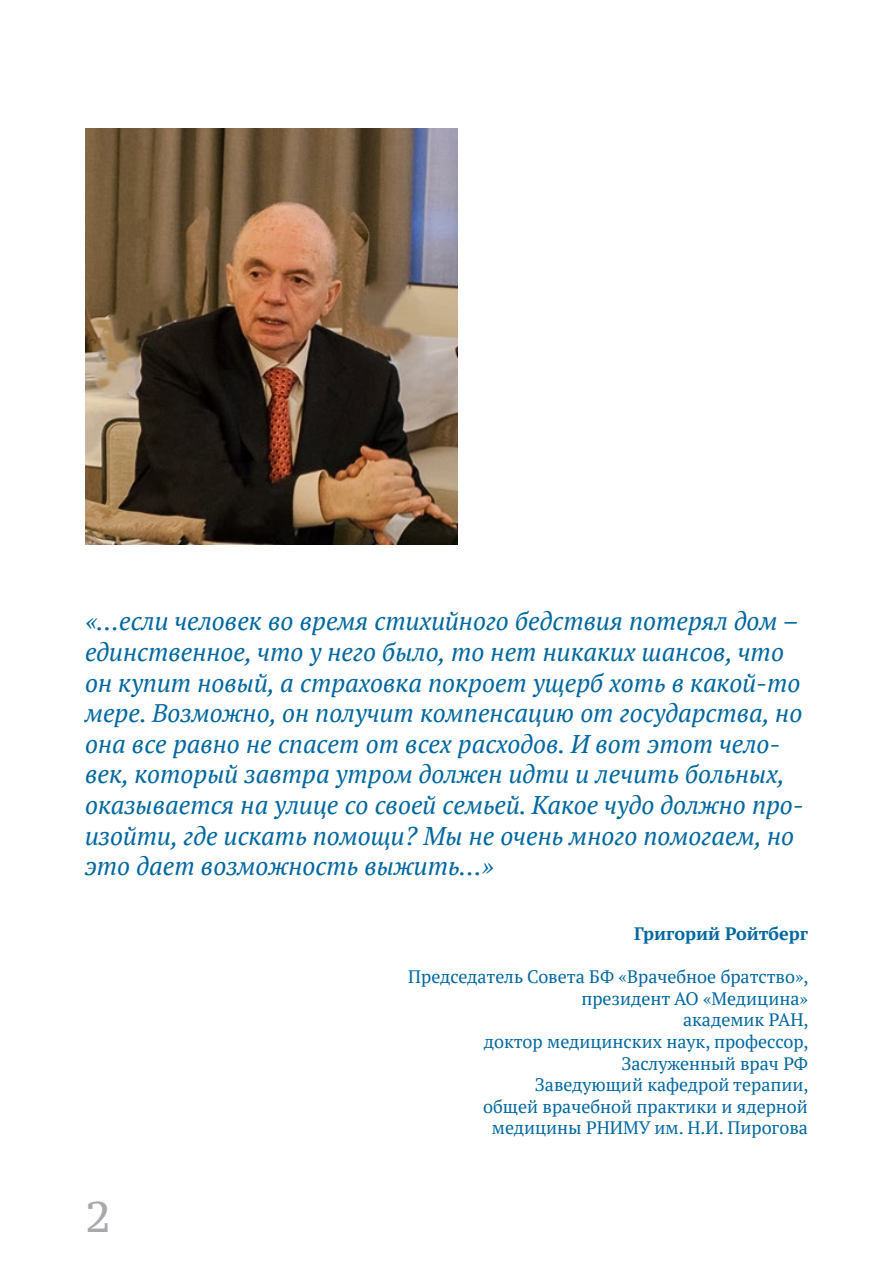
<style>
.page{position:relative;width:893px;height:1263px;background:#fff}
.page>*{position:absolute;margin:0;border:0;box-sizing:border-box;transform-origin:0 0}
.t1{font:43.5px "PT Serif Caption";color:#a7a9ac}
.t2{font:italic 25.5px/30.6px "PT Serif";color:#0067a0}
.t3{font:18px/21.6px "PT Serif";color:#0067a0;text-align:right}
.t4{font:700 18px "PT Serif";color:#0067a0}
</style>
<div class="page">
<img style="left:86px;top:128px;width:371px;height:417px">
<p class="t2" style="left:85px;top:606px;width:720px">«…если человек во время стихийного бедствия потерял дом – единственное, что у него было, то нет никаких шансов, что он купит новый, а страховка покроет ущерб хоть в какой-то мере. Возможно, он получит компенсацию от государства, но она все равно не спасет от всех расходов. И вот этот чело&shy;век, который завтра утром должен идти и лечить больных, оказывается на улице со своей семьей. Какое чудо должно про&shy;изойти, где искать помощи? Мы не очень много помогаем, но это дает возможность выжить…»</p>
<h1 class="t1" style="left:85px;top:1188px;width:28px">2</h1>
<p class="t4" style="left:634px;top:921px;width:176px">Григорий Ройтберг</p>
<p class="t3" style="left:408px;top:966px;width:402px">Председатель Совета БФ «Врачебное братство», президент АО «Медицина»<br>академик РАН,<br>доктор медицинских наук, профессор,<br>Заслуженный врач РФ<br>Заведующий кафедрой терапии,<br>общей врачебной практики и ядерной медицины РНИМУ им. Н.И. Пирогова</p>
</div>
